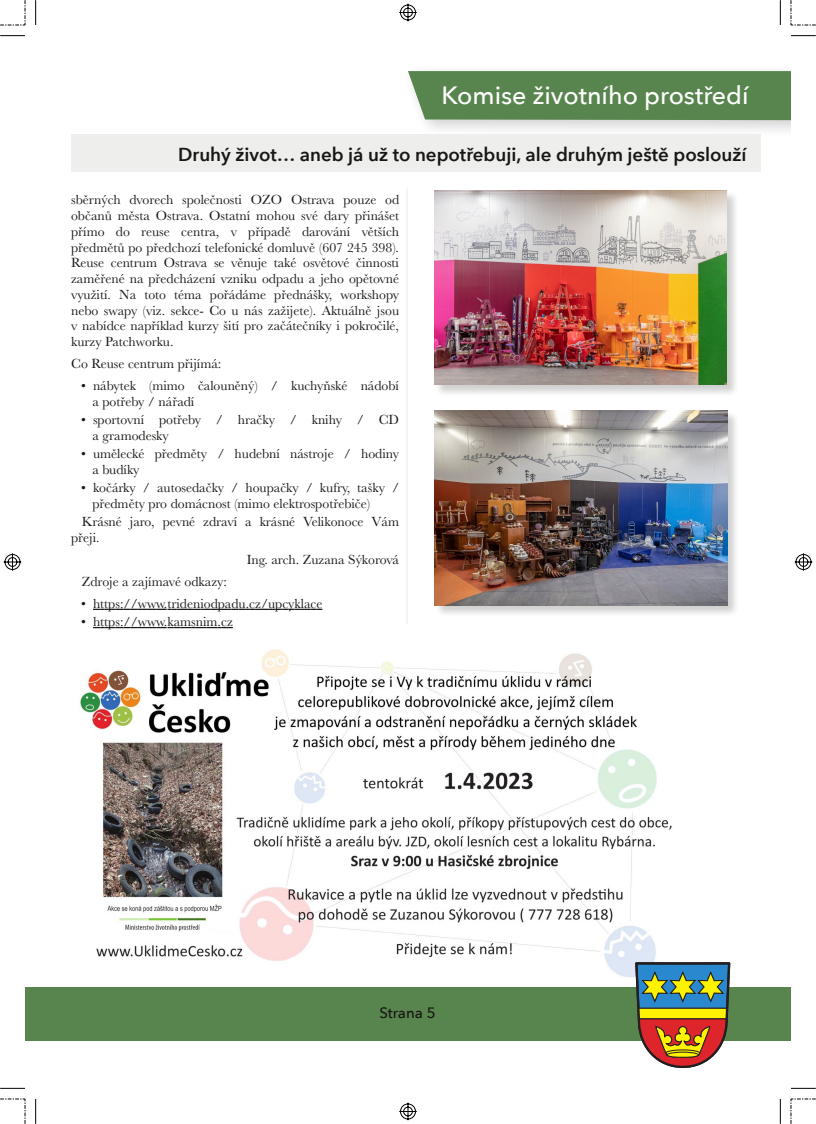
<style>
.page{position:relative;width:816px;height:1124px;background:#fff}
.page>*{position:absolute;margin:0;border:0;box-sizing:border-box;transform-origin:0 0}
.t1{font:500 25px "Avenir Next";color:#fff}
.t2{font:600 18.75px "Avenir Next";color:#181715}
.t3{font:500 15px "Avenir Next";letter-spacing:-.005em;color:#181715}
.t4{font:13.75px/15.8px "Baskerville";color:#181715}
</style>
<div class="page">
<svg style="left:93px;top:609px;width:229px;height:1px"></svg>
<svg style="left:93px;top:627px;width:140px;height:1px"></svg>
<img style="left:80px;top:649px;width:651px;height:328px">
<div style="left:399px;top:62px;width:391px;height:78px;background:#181715;opacity:.2"></div>
<div style="left:408px;top:71px;width:382px;height:49px;background:#58854d"></div>
<div style="left:71px;top:135px;width:689px;height:37px;background:#eeeeec"></div>
<div style="left:434px;top:190px;width:305px;height:207px;background:#181715;opacity:.2"></div>
<img style="left:434px;top:190px;width:292px;height:195px">
<div style="left:434px;top:410px;width:305px;height:208px;background:#181715;opacity:.2"></div>
<img style="left:434px;top:410px;width:293px;height:195px">
<hr style="left:406px;top:189px;width:1px;height:435px;background:#eeeeec">
<div style="left:25px;top:987px;width:765px;height:54px;background:#58854d"></div>
<svg style="left:635px;top:962px;width:95px;height:106px"></svg>
<svg style="left:0;top:1088px;width:25px;height:1px"></svg>
<svg style="left:35px;top:1099px;width:1px;height:24px"></svg>
<svg style="left:0;top:35px;width:25px;height:1px"></svg>
<svg style="left:35px;top:0;width:1px;height:25px"></svg>
<svg style="left:791px;top:1088px;width:24px;height:1px"></svg>
<svg style="left:779px;top:1099px;width:1px;height:24px"></svg>
<svg style="left:791px;top:35px;width:24px;height:1px"></svg>
<svg style="left:779px;top:0;width:1px;height:25px"></svg>
<svg style="left:0;top:1098px;width:26px;height:25px"></svg>
<svg style="left:0;top:0;width:26px;height:26px"></svg>
<svg style="left:790px;top:1098px;width:25px;height:25px"></svg>
<svg style="left:790px;top:0;width:25px;height:26px"></svg>
<svg style="left:399px;top:1102px;width:18px;height:18px"></svg>
<svg style="left:3px;top:553px;width:19px;height:18px"></svg>
<svg style="left:399px;top:3px;width:18px;height:19px"></svg>
<svg style="left:794px;top:553px;width:18px;height:18px"></svg>
<h1 class="t1" style="left:441px;top:79px;width:308px">Komise životního prostředí</h1>
<h2 class="t2" style="left:178px;top:142px;width:569px">Druhý život… aneb já už to nepotřebuji, ale druhým ještě poslouží</h2>
<p class="t4" style="left:71px;top:192px;width:329px;text-align:justify">sběrných dvorech společnosti OZO Ostrava pouze od občanů města Ostrava. Ostatní mohou své dary přinášet přímo do reuse centra, v případě darování větších předmětů po předchozí telefonické domluvě (607 245 398).<br>Reuse centrum Ostrava se věnuje také osvětové činnosti zaměřené na předcházení vzniku odpadu a jeho opětovné využití. Na toto téma pořádáme přednášky, workshopy nebo swapy (viz. sekce- Co u nás zažijete). Aktuálně jsou v nabídce například kurzy šití pro začátečníky i pokročilé, kurzy Patchworku.</p>
<p class="t4" style="left:71px;top:356px;width:152px">Co Reuse centrum přijímá:</p>
<p class="t4" style="left:92px;top:378px;width:308px;text-indent:-11px">• nábytek (mimo čalouněný) / kuchyňské nádobí a potřeby / nářadí</p>
<p class="t4" style="left:92px;top:412px;width:308px;text-indent:-11px">• sportovní potřeby / hračky / knihy / CD a gramodesky</p>
<p class="t4" style="left:92px;top:445px;width:308px;text-indent:-11px">• umělecké předměty / hudební nástroje / hodiny a budíky</p>
<p class="t4" style="left:92px;top:479px;width:308px;text-indent:-11px">• kočárky / autosedačky / houpačky / kufry, tašky / předměty pro domácnost (mimo elektrospotřebiče)</p>
<p class="t4" style="left:71px;top:513px;width:329px;text-indent:11px">Krásné jaro, pevné zdraví a krásné Velikonoce Vám přeji.</p>
<p class="t4" style="left:247px;top:551px;width:154px">Ing. arch. Zuzana Sýkorová</p>
<p class="t4" style="left:82px;top:573px;width:147px">Zdroje a zajímavé odkazy:</p>
<p class="t4" style="left:81px;top:595px;width:243px">• https://www.trideniodpadu.cz/upcyklace</p>
<p class="t4" style="left:81px;top:613px;width:153px">• https://www.kamsnim.cz</p>
<p class="t3" style="left:379px;top:1003px;width:58px">Strana 5</p>
</div>
